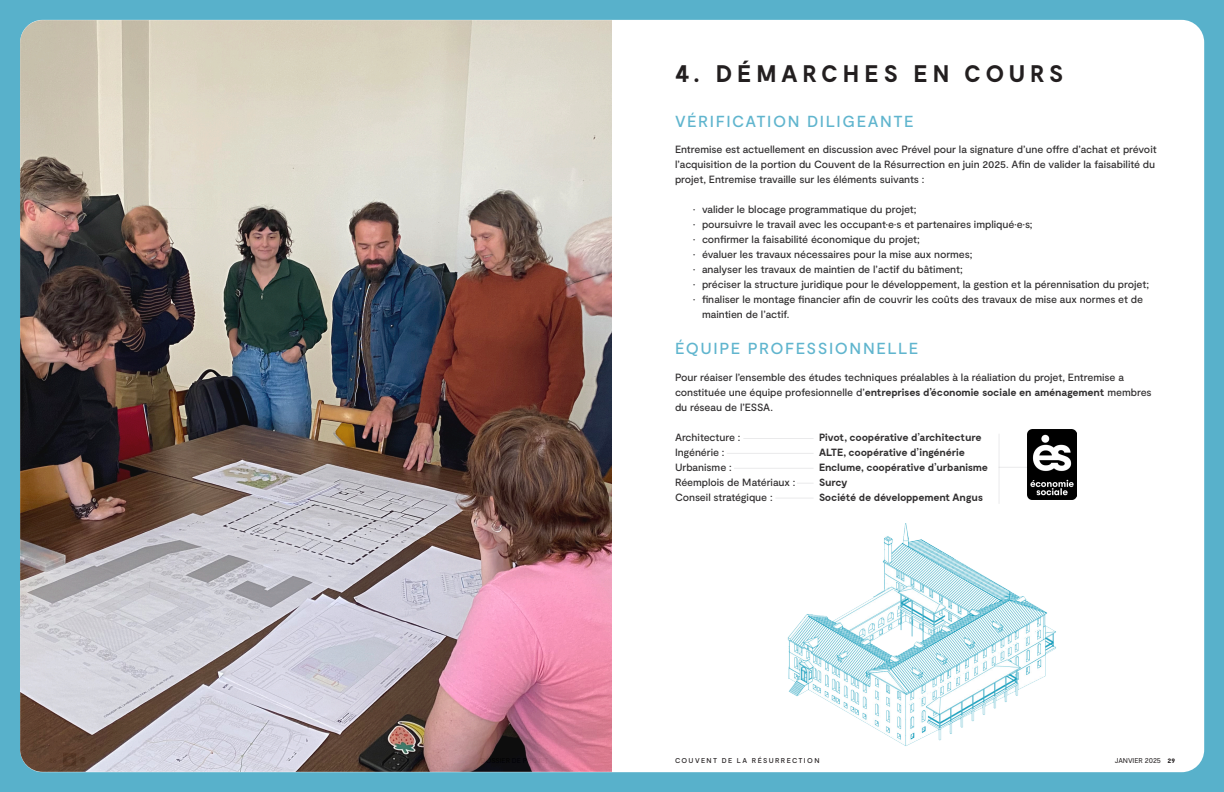
<style>
.page{position:relative;width:1224px;height:792px;background:#58b1cb}
.page>*{position:absolute;margin:0;border:0;box-sizing:border-box;transform-origin:0 0}
.Grand_titre_24pts{font:700 24px "Moderat";letter-spacing:.2em;color:#231f20}
.Grand_titre_15pts{font:500 16px "Moderat";letter-spacing:.1em;color:#60b5ce}
.Texte_courant_10_5pts{font:500 10.5px/15px "Moderat";letter-spacing:-.005em;color:#312f30}
.Texte_courant_10_5pts-2{font:700 10.5px "Moderat";letter-spacing:-.025em;color:#312f30}
.t1{font:500 7px "Moderat";letter-spacing:.195em;color:#231f20}
.t2{font:7px "Moderat";letter-spacing:-.005em;color:#231f20}
.s1{font-weight:700}
</style>
<div class="page">
<div style="left:20px;top:20px;width:1184px;height:752px;background:#fff;border-radius:22px"></div>
<img style="left:20px;top:20px;width:592px;height:752px">
<hr style="left:743px;top:438px;width:71px;height:1px;background:#939598">
<hr style="left:727px;top:453px;width:87px;height:1px;background:#939598">
<hr style="left:734px;top:468px;width:80px;height:1px;background:#939598">
<svg style="left:797px;top:483px;width:16px;height:1px"></svg>
<hr style="left:775px;top:498px;width:39px;height:1px;background:#939598">
<hr style="left:999px;top:434px;width:1px;height:70px;background:#939598">
<svg style="left:999px;top:467px;width:28px;height:1px"></svg>
<img style="left:787px;top:523px;width:269px;height:223px">
<img style="left:1027px;top:430px;width:50px;height:70px">
<p class="Grand_titre_24pts" style="left:675px;top:60px;width:390px">4. DÉMARCHES EN COURS</p>
<p class="Grand_titre_15pts" style="left:675px;top:112px;width:240px">VÉRIFICATION DILIGEANTE</p>
<p class="Texte_courant_10_5pts" style="left:675px;top:143px;width:483px">Entremise est actuellement en discussion avec Prével pour la signature d’une offre d’achat et prévoit l’acquisition de la portion du Couvent de la Résurrection en juin 2025. Afin de valider la faisabilité du projet, Entremise travaille sur les éléments suivants :</p>
<p class="Texte_courant_10_5pts" style="left:693px;top:203px;width:225px">• valider le blocage programmatique du projet;</p>
<p class="Texte_courant_10_5pts" style="left:693px;top:218px;width:341px">• poursuivre le travail avec les occupant·e·s et partenaires impliqué·e·s;</p>
<p class="Texte_courant_10_5pts" style="left:693px;top:233px;width:228px">• confirmer la faisabilité économique du projet;</p>
<p class="Texte_courant_10_5pts" style="left:693px;top:248px;width:281px">• évaluer les travaux nécessaires pour la mise aux normes;</p>
<p class="Texte_courant_10_5pts" style="left:693px;top:263px;width:271px">• analyser les travaux de maintien de l’actif du bâtiment;</p>
<p class="Texte_courant_10_5pts" style="left:693px;top:278px;width:458px">• préciser la structure juridique pour le développement, la gestion et la pérennisation du projet;</p>
<p class="Texte_courant_10_5pts" style="left:702px;top:293px;width:443px;text-indent:-9px">• finaliser le montage financier afin de couvrir les coûts des travaux de mise aux normes et de maintien de l’actif.</p>
<p class="Grand_titre_15pts" style="left:675px;top:339px;width:245px">ÉQUIPE PROFESSIONNELLE</p>
<p class="Texte_courant_10_5pts" style="left:675px;top:371px;width:478px">Pour réaiser l’ensemble des études techniques préalables à la réaliation du projet, Entremise a constituée une équipe profesionnelle d’<span class="s1">entreprises d’économie sociale en aménagement</span> membres du réseau de l’ESSA.</p>
<p class="Texte_courant_10_5pts" style="left:675px;top:431px;width:67px">Architecture :</p>
<p class="Texte_courant_10_5pts-2" style="left:819px;top:432px;width:164px">Pivot, coopérative d’architecture</p>
<p class="Texte_courant_10_5pts" style="left:675px;top:446px;width:51px">Ingénérie :</p>
<p class="Texte_courant_10_5pts-2" style="left:819px;top:447px;width:148px">ALTE, coopérative d’ingénérie</p>
<p class="Texte_courant_10_5pts" style="left:675px;top:461px;width:58px">Urbanisme :</p>
<p class="Texte_courant_10_5pts-2" style="left:819px;top:462px;width:171px">Enclume, coopérative d’urbanisme</p>
<p class="Texte_courant_10_5pts" style="left:675px;top:476px;width:122px">Réemplois de Matériaux :</p>
<p class="Texte_courant_10_5pts-2" style="left:819px;top:477px;width:30px">Surcy</p>
<p class="Texte_courant_10_5pts" style="left:675px;top:491px;width:99px">Conseil stratégique :</p>
<p class="Texte_courant_10_5pts-2" style="left:819px;top:492px;width:166px">Société de développement Angus</p>
<p class="t1" style="left:675px;top:756px;width:146px">COUVENT DE LA RÉSURRECTION</p>
<p class="t2" style="left:1115px;top:756px;width:62px">JANVIER 2025 <span class="s1">29</span></p>
</div>
